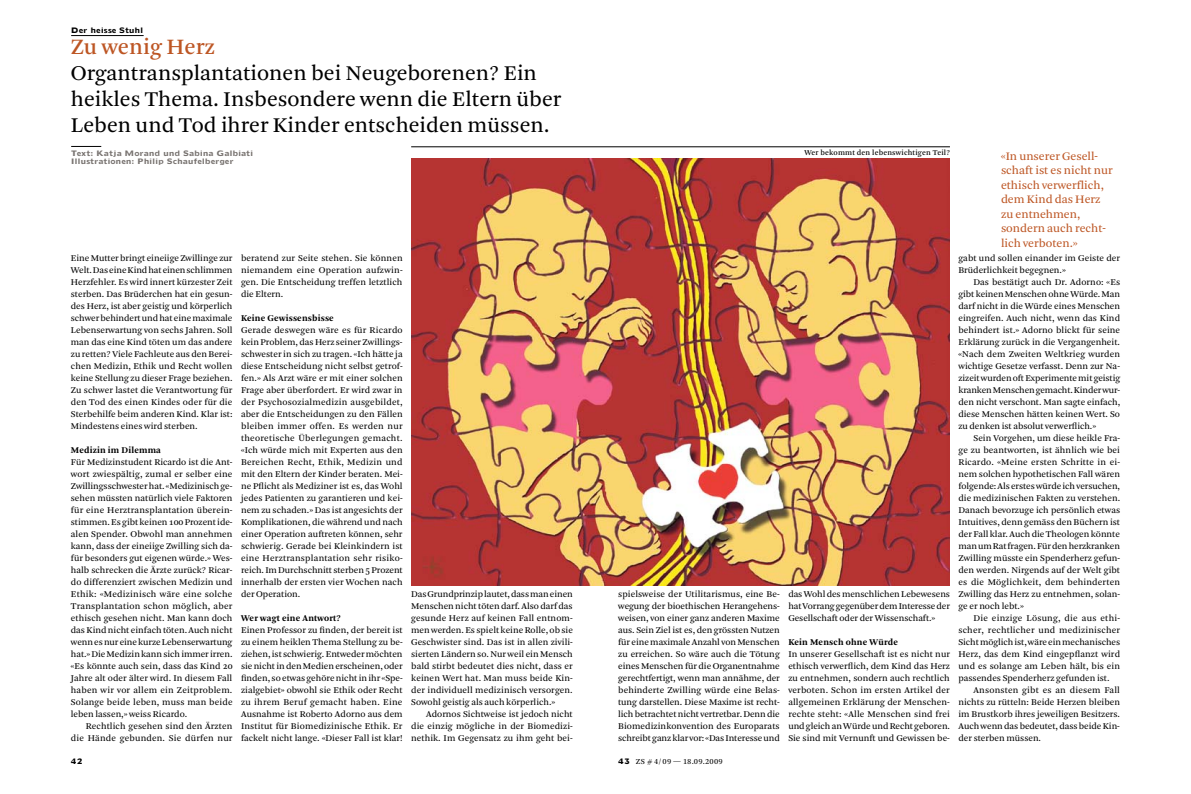
<style>
.page{position:relative;width:1191px;height:794px;background:#fff}
.page>*{position:absolute;margin:0;border:0;box-sizing:border-box;transform-origin:0 0}
.t1{font:23px "Arnhem";color:#bd5624}
.t2{font:22px/26px "Arnhem Blond";color:#000}
.t3{font:12px/14.5px "Arnhem Blond";color:#bd5624}
.t4{font:9.3px/12px "Arnhem Blond";color:#000;text-align:justify}
.t5{font:700 9.3px "Arnhem";letter-spacing:.02em;color:#000}
.t6{font:8px "Arnhem Blond";letter-spacing:.03em;color:#000}
.t7{font:7.8px "Arnhem";letter-spacing:.02em;color:#000}
.t8{font:700 7px/8px "Doric LT Std";letter-spacing:-.02em;color:#787370}
.t9{font:700 7px "Doric LT Std";letter-spacing:-.01em;color:#000}
.s1{font-family:"Doric LT Std";font-weight:700;font-size:7px}
</style>
<div class="page">
<hr style="left:411px;top:146px;width:539px;height:1px;background:#000">
<img style="left:411px;top:158px;width:539px;height:427px">
<hr style="left:71px;top:35px;width:73px;height:1px;background:#000">
<hr style="left:71px;top:146px;width:30px;height:1px;background:#000">
<p class="t9" style="left:71px;top:25px;width:74px">Der heisse Stuhl</p>
<h1 class="t1" style="left:71px;top:34px;width:146px">Zu wenig Herz</h1>
<h2 class="t2" style="left:71px;top:61px;width:492px">Organtransplantationen bei Neugeborenen? Ein heikles Thema. Insbesondere wenn die Eltern über<br>Leben und Tod ihrer Kinder entscheiden müssen.</h2>
<p class="t8" style="left:71px;top:149px;width:184px">Text: Katja Morand und Sabina Galbiati<br>Illustrationen: Philip Schaufelberger</p>
<p class="t4" style="left:241px;top:252px;width:163px">beratend zur Seite stehen. Sie können niemandem eine Operation aufzwin&shy;gen. Die Entscheidung treffen letztlich die Eltern.</p>
<p class="t5" style="left:241px;top:312px;width:94px">Keine Gewissensbisse</p>
<p class="t4" style="left:241px;top:324px;width:163px">Gerade deswegen wäre es für Ricardo kein Problem, das Herz seiner Zwillings&shy;schwester in sich zu tragen. «Ich hätte ja diese Entscheidung nicht selbst getrof&shy;fen.» Als Arzt wäre er mit einer solchen Frage aber überfordert. Er wird zwar in der Psychosozialmedizin ausgebildet, aber die Entscheidungen zu den Fällen bleiben immer offen. Es werden nur theoretische Überlegungen gemacht. «Ich würde mich mit Experten aus den Bereichen Recht, Ethik, Medizin und mit den Eltern der Kinder beraten. Mei&shy;ne Pflicht als Mediziner ist es, das Wohl jedes Patienten zu garantieren und kei&shy;nem zu schaden.» Das ist angesichts der Komplikationen, die während und nach einer Operation auftreten können, sehr schwierig. Gerade bei Kleinkindern ist eine Herztransplantation sehr risiko&shy;reich. Im Durchschnitt sterben 5 Prozent innerhalb der ersten vier Wochen nach der Operation.</p>
<p class="t5" style="left:241px;top:612px;width:101px">Wer wagt eine Antwort?</p>
<p class="t4" style="left:241px;top:624px;width:163px">Einen Professor zu finden, der bereit ist zu einem heiklen Thema Stellung zu be&shy;ziehen, ist schwierig. Entweder möchten sie nicht in den Medien erscheinen, oder finden, so etwas gehöre nicht in ihr «Spe&shy;zialgebiet» obwohl sie Ethik oder Recht zu ihrem Beruf gemacht haben. Eine Ausnahme ist Roberto Adorno aus dem Institut für Biomedizinische Ethik. Er fackelt nicht lange. «Dieser Fall ist klar!</p>
<p class="t4" style="left:71px;top:252px;width:163px">Eine Mutter bringt eineiige Zwillinge zur Welt. Das eine Kind hat einen schlimmen Herzfehler. Es wird innert kürzester Zeit sterben. Das Brüderchen hat ein gesun&shy;des Herz, ist aber geistig und körperlich schwer behindert und hat eine maximale Lebenserwartung von sechs Jahren. Soll man das eine Kind töten um das andere zu retten? Viele Fachleute aus den Berei&shy;chen Medizin, Ethik und Recht wollen keine Stellung zu dieser Frage beziehen.<br>Zu schwer lastet die Verantwortung für den Tod des einen Kindes oder für die Sterbehilfe beim anderen Kind. Klar ist:<br>Mindestens eines wird sterben.</p>
<p class="t5" style="left:71px;top:445px;width:92px">Medizin im Dilemma</p>
<p class="t4" style="left:71px;top:456px;width:163px">Für Medizinstudent Ricardo ist die Ant&shy;wort zwiespältig, zumal er selber eine Zwillingsschwester hat. «Medizinisch ge&shy;sehen müssten natürlich viele Faktoren für eine Herztransplantation überein&shy;stimmen. Es gibt keinen 100 Prozent ide&shy;alen Spender. Obwohl man annehmen kann, dass der eineiige Zwilling sich da&shy;für besonders gut eigenen würde.» Wes&shy;halb schrecken die Ärzte zurück? Ricar&shy;do differenziert zwischen Medizin und Ethik: «Medizinisch wäre eine solche Transplantation schon möglich, aber ethisch gesehen nicht. Man kann doch das Kind nicht einfach töten. Auch nicht wenn es nur eine kurze Lebenserwartung hat.» Die Medizin kann sich immer irren. «Es könnte auch sein, dass das Kind 20<br>Jahre alt oder älter wird. In diesem Fall haben wir vor allem ein Zeitproblem.<br>Solange beide leben, muss man beide leben lassen,» weiss Ricardo.</p>
<p class="t4" style="left:71px;top:720px;width:163px;text-align:right">Rechtlich gesehen sind den Ärzten die Hände gebunden. Sie dürfen nur</p>
<p class="t4" style="left:411px;top:588px;width:163px">Das Grundprinzip lautet, dass man einen Menschen nicht töten darf. Also darf das gesunde Herz auf keinen Fall entnom&shy;men werden. Es spielt keine Rolle, ob sie Geschwister sind. Das ist in allen zivili&shy;sierten Ländern so. Nur weil ein Mensch bald stirbt bedeutet dies nicht, dass er keinen Wert hat. Man muss beide Kin&shy;der individuell medizinisch versorgen.<br>Sowohl geistig als auch körperlich.»</p>
<p class="t4" style="left:411px;top:708px;width:163px;text-indent:15px">Adornos Sichtweise ist jedoch nicht die einzig mögliche in der Biomedizi&shy;nethik. Im Gegensatz zu ihm geht bei-</p>
<p class="t7" style="left:804px;top:148px;width:147px">Wer bekommt den lebenswichtigen Teil?</p>
<p class="t4" style="left:618px;top:588px;width:163px">spielsweise der Utilitarismus, eine Be&shy;wegung der bioethischen Herangehens&shy;weisen, von einer ganz anderen Maxime aus. Sein Ziel ist es, den grössten Nutzen für eine maximale Anzahl von Menschen zu erreichen. So wäre auch die Tötung eines Menschen für die Organentnahme gerechtfertigt, wenn man annähme, der behinderte Zwilling würde eine Belas&shy;tung darstellen. Diese Maxime ist recht&shy;lich betrachtet nicht vertretbar. Denn die Biomedizinkonvention des Europarats schreibt ganz klar vor: «Das Interesse und</p>
<p class="t4" style="left:788px;top:588px;width:163px">das Wohl des menschlichen Lebewesens hat Vorrang gegenüber dem Interesse der Gesellschaft oder der Wissenschaft.»</p>
<p class="t5" style="left:788px;top:636px;width:111px">Kein Mensch ohne Würde</p>
<p class="t4" style="left:788px;top:648px;width:163px">In unserer Gesellschaft ist es nicht nur ethisch verwerflich, dem Kind das Herz zu entnehmen, sondern auch rechtlich verboten. Schon im ersten Artikel der allgemeinen Erklärung der Menschen&shy;rechte steht: «Alle Menschen sind frei und gleich an Würde und Recht geboren.<br>Sie sind mit Vernunft und Gewissen be-</p>
<p class="t9" style="left:71px;top:755px;width:13px">42</p>
<p class="t6" style="left:618px;top:757px;width:106px"><span class="s1">43</span> ZS # 4/ 09 — 18.09.2009</p>
<p class="t3" style="left:1001px;top:149px;width:113px">«In unserer Gesell&shy;schaft ist es nicht nur ethisch verwerflich, dem Kind das Herz zu entnehmen, sondern auch recht&shy;lich verboten.»</p>
<p class="t4" style="left:958px;top:252px;width:163px">gabt und sollen einander im Geiste der<br>Brüderlichkeit begegnen.»</p>
<p class="t4" style="left:958px;top:276px;width:163px;text-indent:15px">Das bestätigt auch Dr. Adorno: «Es gibt keinen Menschen ohne Würde. Man darf nicht in die Würde eines Menschen eingreifen. Auch nicht, wenn das Kind behindert ist.» Adorno blickt für seine Erklärung zurück in die Vergangenheit. «Nach dem Zweiten Weltkrieg wurden wichtige Gesetze verfasst. Denn zur Na&shy;zizeit wurden oft Experimente mit geistig kranken Menschen gemacht. Kinder wur&shy;den nicht verschont. Man sagte einfach, diese Menschen hätten keinen Wert. So zu denken ist absolut verwerflich.»</p>
<p class="t4" style="left:958px;top:432px;width:163px;text-indent:15px">Sein Vorgehen, um diese heikle Fra&shy;ge zu beantworten, ist ähnlich wie bei Ricardo. «Meine ersten Schritte in ei&shy;nem solchen hypothetischen Fall wären folgende: Als erstes würde ich versuchen, die medizinischen Fakten zu verstehen.<br>Danach bevorzuge ich persönlich etwas Intuitives, denn gemäss den Büchern ist der Fall klar. Auch die Theologen könnte man um Rat fragen. Für den herzkranken Zwilling müsste ein Spenderherz gefun&shy;den werden. Nirgends auf der Welt gibt es die Möglichkeit, dem behinderten Zwilling das Herz zu entnehmen, solan&shy;ge er noch lebt.»</p>
<p class="t4" style="left:958px;top:612px;width:163px;text-indent:15px">Die einzige Lösung, die aus ethi&shy;scher, rechtlicher und medizinischer Sicht möglich ist, wäre ein mechanisches Herz, das dem Kind eingepflanzt wird und es solange am Leben hält, bis ein passendes Spenderherz gefunden ist.</p>
<p class="t4" style="left:958px;top:684px;width:163px;text-indent:15px">Ansonsten gibt es an diesem Fall nichts zu rütteln: Beide Herzen bleiben im Brustkorb ihres jeweiligen Besitzers.<br>Auch wenn das bedeutet, dass beide Kin&shy;der sterben müssen.</p>
</div>
